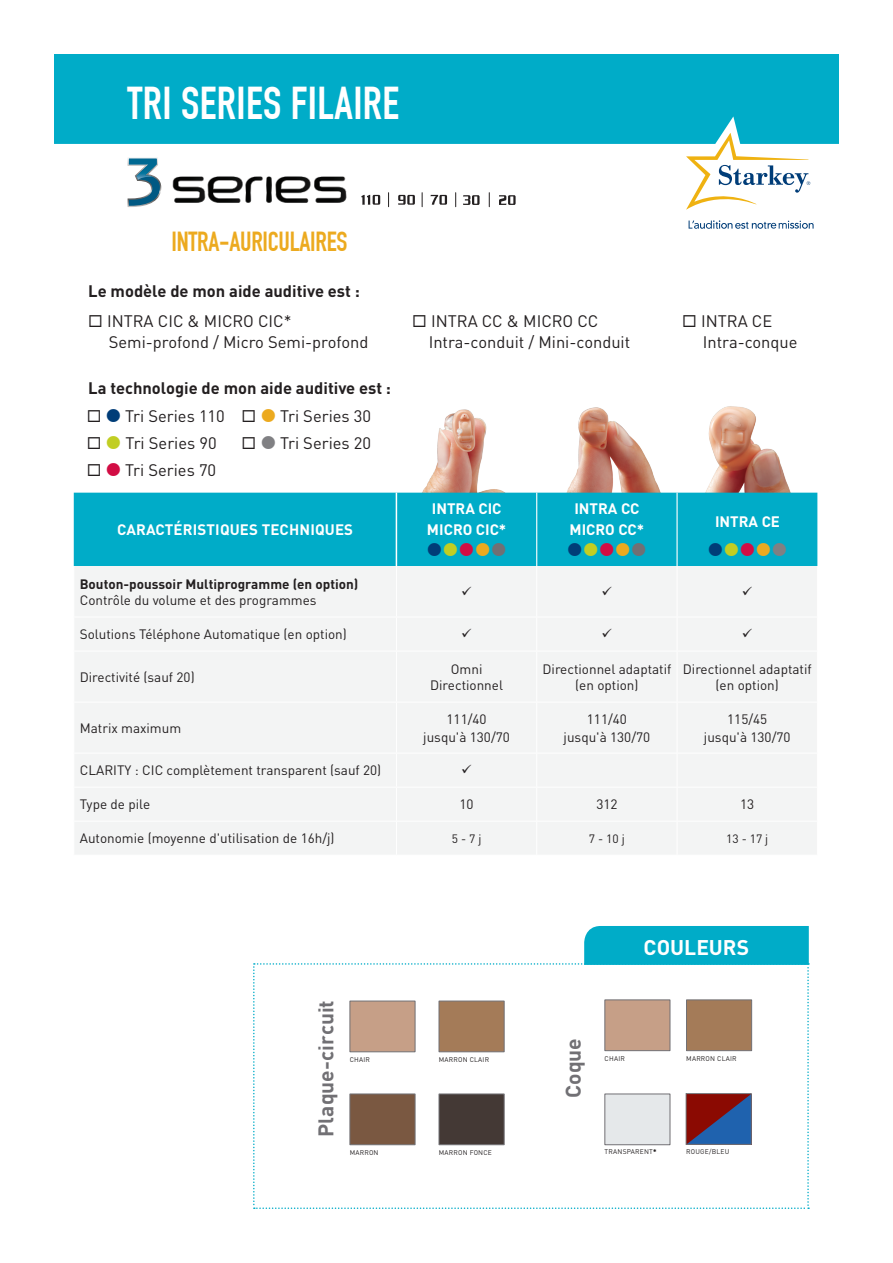
<style>
.page{position:relative;width:893px;height:1263px;background:#fff}
.page>*{position:absolute;margin:0;border:0;box-sizing:border-box;transform-origin:0 0}
.t1{font:45px "DIN Engschrift";letter-spacing:.01em;color:#fff}
.t2{font:27px "DIN Engschrift";letter-spacing:-.01em;color:#ecaa1f}
.t3{font:700 21px "DINOT";color:#717074}
.t4{font:700 21px "DINOT";color:#fff}
.t5{font:16.5px "DINOT";color:#231f20}
.t6{font:700 16.5px "DINOT";color:#231f20}
.t7{font:700 15px/21px "DINOT";color:#fff;text-align:center}
.t8{font:13.5px/16.2px "DINOT";color:#231f20;text-align:center}
.t9{font:700 13.5px "DINOT";color:#231f20}
.t10{font:12px "DINOT";color:#231f20}
.t11{font:6.75px "DINOT";letter-spacing:.03em;color:#231f20}
.s1{font-weight:900}
</style>
<div class="page">
<svg style="left:128px;top:158px;width:33px;height:49px"></svg>
<svg style="left:266px;top:176px;width:6px;height:27px"></svg>
<hr style="left:267px;top:177px;width:4px;height:25px;background:#050504;border-radius:2px">
<svg style="left:173px;top:176px;width:90px;height:27px"></svg>
<svg style="left:275px;top:176px;width:71px;height:27px"></svg>
<svg style="left:455px;top:193px;width:1px;height:14px"></svg>
<svg style="left:463px;top:195px;width:17px;height:10px"></svg>
<svg style="left:499px;top:195px;width:17px;height:10px"></svg>
<svg style="left:361px;top:195px;width:19px;height:10px"></svg>
<svg style="left:398px;top:195px;width:17px;height:10px"></svg>
<svg style="left:431px;top:195px;width:16px;height:10px"></svg>
<svg style="left:388px;top:193px;width:1px;height:14px"></svg>
<svg style="left:422px;top:193px;width:1px;height:14px"></svg>
<svg style="left:489px;top:193px;width:1px;height:14px"></svg>
<div style="left:54px;top:54px;width:785px;height:90px;background:#00acc8"></div>
<svg style="left:689px;top:220px;width:125px;height:9px"></svg>
<svg style="left:686px;top:133px;width:124px;height:77px"></svg>
<svg style="left:253px;top:926px;width:556px;height:283px"></svg>
<div style="left:686px;top:1093px;width:65px;height:51px;border:1px solid #717074"></div>
<img style="left:543px;top:407px;width:130px;height:86px">
<img style="left:403px;top:409px;width:130px;height:84px">
<img style="left:682px;top:406px;width:125px;height:87px">
<div style="left:74px;top:493px;width:743px;height:73px;background:#00acc8"></div>
<div style="left:75px;top:566px;width:742px;height:288px;background:#f3f4f4"></div>
<hr style="left:396px;top:493px;width:1px;height:73px;background:#fff">
<hr style="left:536px;top:493px;width:1px;height:73px;background:#fff">
<hr style="left:676px;top:493px;width:2px;height:73px;background:#fff">
<hr style="left:396px;top:566px;width:1px;height:51px;background:#fff">
<hr style="left:536px;top:566px;width:1px;height:51px;background:#fff">
<hr style="left:677px;top:566px;width:1px;height:51px;background:#fff">
<hr style="left:73px;top:617px;width:323px;height:1px;background:#fff">
<hr style="left:396px;top:617px;width:141px;height:1px;background:#fff">
<hr style="left:396px;top:617px;width:1px;height:34px;background:#fff">
<hr style="left:537px;top:617px;width:140px;height:1px;background:#fff">
<hr style="left:536px;top:617px;width:1px;height:34px;background:#fff">
<hr style="left:677px;top:617px;width:141px;height:1px;background:#fff">
<hr style="left:677px;top:617px;width:1px;height:34px;background:#fff">
<hr style="left:73px;top:651px;width:323px;height:1px;background:#fff">
<hr style="left:396px;top:651px;width:141px;height:1px;background:#fff">
<hr style="left:396px;top:651px;width:1px;height:51px;background:#fff">
<hr style="left:537px;top:651px;width:140px;height:1px;background:#fff">
<hr style="left:536px;top:651px;width:1px;height:51px;background:#fff">
<hr style="left:677px;top:651px;width:141px;height:1px;background:#fff">
<hr style="left:677px;top:651px;width:1px;height:51px;background:#fff">
<hr style="left:73px;top:702px;width:323px;height:1px;background:#fff">
<hr style="left:396px;top:702px;width:141px;height:1px;background:#fff">
<hr style="left:396px;top:702px;width:1px;height:51px;background:#fff">
<hr style="left:537px;top:702px;width:140px;height:1px;background:#fff">
<hr style="left:536px;top:702px;width:1px;height:51px;background:#fff">
<hr style="left:677px;top:702px;width:141px;height:1px;background:#fff">
<hr style="left:677px;top:702px;width:1px;height:51px;background:#fff">
<hr style="left:73px;top:753px;width:323px;height:1px;background:#fff">
<hr style="left:396px;top:753px;width:141px;height:1px;background:#fff">
<hr style="left:396px;top:753px;width:1px;height:34px;background:#fff">
<hr style="left:537px;top:753px;width:140px;height:1px;background:#fff">
<hr style="left:536px;top:753px;width:1px;height:34px;background:#fff">
<hr style="left:677px;top:753px;width:141px;height:1px;background:#fff">
<hr style="left:677px;top:753px;width:1px;height:34px;background:#fff">
<hr style="left:73px;top:787px;width:323px;height:1px;background:#fff">
<hr style="left:396px;top:787px;width:141px;height:1px;background:#fff">
<hr style="left:396px;top:787px;width:1px;height:34px;background:#fff">
<hr style="left:537px;top:787px;width:140px;height:1px;background:#fff">
<hr style="left:536px;top:787px;width:1px;height:34px;background:#fff">
<hr style="left:677px;top:787px;width:141px;height:1px;background:#fff">
<hr style="left:677px;top:787px;width:1px;height:34px;background:#fff">
<hr style="left:73px;top:821px;width:323px;height:1px;background:#fff">
<hr style="left:396px;top:821px;width:141px;height:1px;background:#fff">
<hr style="left:396px;top:821px;width:1px;height:34px;background:#fff">
<hr style="left:537px;top:821px;width:140px;height:1px;background:#fff">
<hr style="left:536px;top:821px;width:1px;height:34px;background:#fff">
<hr style="left:677px;top:821px;width:141px;height:1px;background:#fff">
<hr style="left:677px;top:821px;width:1px;height:34px;background:#fff">
<svg style="left:428px;top:542px;width:77px;height:14px"></svg>
<svg style="left:568px;top:542px;width:77px;height:14px"></svg>
<svg style="left:709px;top:542px;width:77px;height:14px"></svg>
<svg style="left:462px;top:586px;width:9px;height:9px"></svg>
<svg style="left:603px;top:586px;width:9px;height:9px"></svg>
<svg style="left:743px;top:586px;width:9px;height:9px"></svg>
<svg style="left:462px;top:629px;width:9px;height:9px"></svg>
<svg style="left:603px;top:629px;width:9px;height:9px"></svg>
<svg style="left:743px;top:629px;width:9px;height:9px"></svg>
<svg style="left:462px;top:765px;width:9px;height:9px"></svg>
<h1 class="t1" style="left:128px;top:77px;width:273px">TRI SERIES FILAIRE</h1>
<h2 class="t2" style="left:172px;top:226px;width:177px">INTRA-AURICULAIRES</h2>
<p class="t6" style="left:88px;top:281px;width:273px">Le modèle de mon aide auditive est :</p>
<p class="t5" style="left:88px;top:311px;width:205px">◻ INTRA CIC &amp; MICRO CIC*</p>
<p class="t5" style="left:412px;top:311px;width:188px">◻ INTRA CC &amp; MICRO CC</p>
<p class="t5" style="left:682px;top:311px;width:92px">◻ INTRA CE</p>
<p class="t5" style="left:109px;top:332px;width:261px">Semi-profond / Micro Semi-profond</p>
<p class="t5" style="left:429px;top:332px;width:203px">Intra-conduit / Mini-conduit</p>
<p class="t5" style="left:703px;top:332px;width:96px">Intra-conque</p>
<p class="t6" style="left:88px;top:377px;width:304px">La technologie de mon aide auditive est :</p>
<p class="t5" style="left:87px;top:406px;width:140px">◻ Tri Series 110</p>
<p class="t5" style="left:87px;top:433px;width:132px">◻ Tri Series 90</p>
<p class="t5" style="left:87px;top:460px;width:131px">◻ Tri Series 70</p>
<p class="t5" style="left:242px;top:406px;width:131px">◻ Tri Series 30</p>
<p class="t5" style="left:242px;top:433px;width:131px">◻ Tri Series 20</p>
<p class="t7" style="left:117px;top:519px;width:238px">CARACTÉRISTIQUES TECHNIQUES</p>
<p class="t7" style="left:427px;top:497px;width:81px">INTRA CIC<br>MICRO CIC*</p>
<p class="t7" style="left:570px;top:497px;width:76px">INTRA CC<br>MICRO CC*</p>
<p class="t7" style="left:715px;top:511px;width:67px">INTRA CE</p>
<p class="t9" style="left:80px;top:575px;width:280px">Bouton-poussoir Multiprogramme (en option)</p>
<p class="t8" style="left:80px;top:592px;width:238px">Contrôle du volume et des programmes</p>
<p class="t8" style="left:80px;top:626px;width:269px">Solutions Téléphone Automatique (en option)</p>
<p class="t8" style="left:80px;top:668px;width:116px">Directivité (sauf 20)</p>
<p class="t8" style="left:430px;top:660px;width:74px">Omni<br>Directionnel</p>
<p class="t8" style="left:542px;top:660px;width:130px">Directionnel adaptatif (en option)</p>
<p class="t8" style="left:683px;top:660px;width:130px">Directionnel adaptatif (en option)</p>
<p class="t8" style="left:80px;top:719px;width:103px">Matrix maximum</p>
<p class="t8" style="left:423px;top:710px;width:88px;line-height:18px">111/40 jusqu'à 130/70</p>
<p class="t8" style="left:564px;top:710px;width:88px;line-height:18px">111/40 jusqu'à 130/70</p>
<p class="t8" style="left:704px;top:710px;width:88px;line-height:18px">115/45 jusqu'à 130/70</p>
<p class="t8" style="left:80px;top:762px;width:303px">CLARITY : CIC complètement transparent (sauf 20)</p>
<p class="t8" style="left:80px;top:796px;width:72px">Type de pile</p>
<p class="t8" style="left:460px;top:796px;width:16px">10</p>
<p class="t8" style="left:596px;top:796px;width:23px">312</p>
<p class="t8" style="left:740px;top:796px;width:16px">13</p>
<p class="t8" style="left:80px;top:830px;width:256px">Autonomie (moyenne d'utilisation de 16h/j)</p>
<p class="t10" style="left:452px;top:831px;width:31px">5 - 7 j</p>
<p class="t10" style="left:589px;top:831px;width:37px">7 - 10 j</p>
<p class="t10" style="left:726px;top:831px;width:44px">13 - 17 j</p>
<h3 class="t3" style="left:312px;top:1137px;width:138px;rotate:-90deg">Plaque-circuit</h3>
<p class="t11" style="left:350px;top:1055px;width:22px">CHAIR</p>
<p class="t11" style="left:350px;top:1148px;width:30px">MARRON</p>
<p class="t11" style="left:439px;top:1055px;width:52px">MARRON CLAIR</p>
<p class="t11" style="left:439px;top:1148px;width:55px">MARRON FONCE</p>
<h3 class="t4" style="left:644px;top:934px;width:107px">COULEURS</h3>
<h3 class="t3" style="left:560px;top:1098px;width:61px;rotate:-90deg">Coque</h3>
<p class="t11" style="left:605px;top:1054px;width:22px">CHAIR</p>
<p class="t11" style="left:605px;top:1147px;width:53px">TRANSPARENT<span class="s1">*</span></p>
<p class="t11" style="left:686px;top:1054px;width:52px">MARRON CLAIR</p>
<p class="t11" style="left:686px;top:1147px;width:45px">ROUGE/BLEU</p>
</div>
